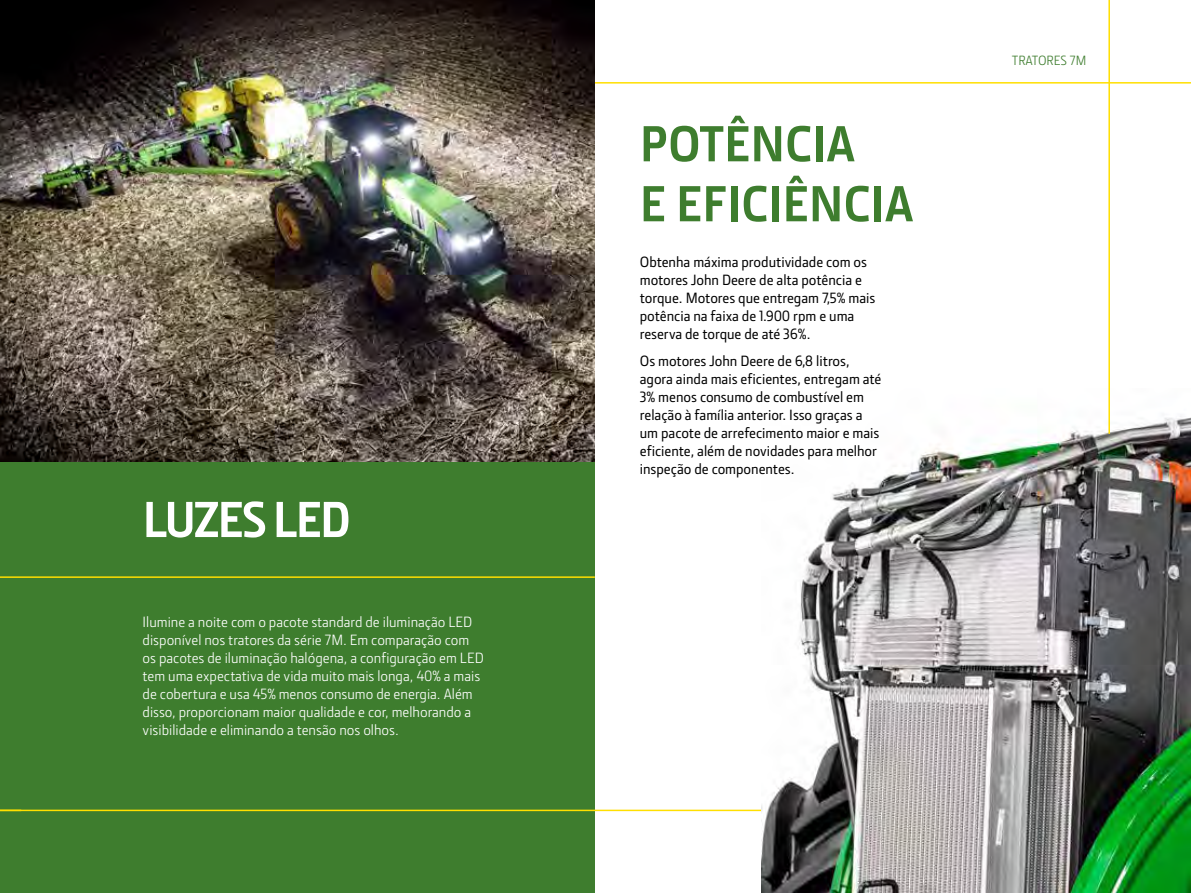
<style>
.page{position:relative;width:1191px;height:893px;background:#fff}
.page>*{position:absolute;margin:0;border:0;box-sizing:border-box;transform-origin:0 0}
.t1{font:700 51px/60px "JD Sans Pro";color:#3e7d2e}
.t2{font:700 51px "JD Sans Pro";letter-spacing:-.04em;color:#fff}
.t3{font:500 15px/18px "JD Sans Pro";color:#000}
.t4{font:15px/18px "JD Sans Pro";color:#fff}
.t5{font:13.5px "JD Sans Pro";color:#3e7d2e}
</style>
<div class="page">
<div style="left:0;top:398px;width:595px;height:495px;background:#3e7d2e"></div>
<hr style="left:0;top:576px;width:595px;height:2px;background:#ffdf00">
<hr style="left:0;top:82px;width:1191px;height:2px;background:#ffdf00">
<hr style="left:0;top:810px;width:1191px;height:1px;background:#ffdf00">
<img style="left:0;top:0;width:595px;height:461px">
<img style="left:761px;top:416px;width:430px;height:477px">
<hr style="left:1108px;top:0;width:2px;height:434px;background:#ffdf00">
<h1 class="t2" style="left:143px;top:486px;width:210px">LUZES LED</h1>
<p class="t4" style="left:143px;top:612px;width:343px">Ilumine a noite com o pacote standard de iluminação LED disponível nos tratores da série 7M. Em comparação com os pacotes de iluminação halógena, a configuração em LED tem uma expectativa de vida muito mais longa, 40% a mais de cobertura e usa 45% menos consumo de energia. Além disso, proporcionam maior qualidade e cor, melhorando a visibilidade e eliminando a tensão nos olhos.</p>
<h1 class="t1" style="left:640px;top:112px;width:275px">POTÊNCIA<br>E EFICIÊNCIA</h1>
<p class="t3" style="left:640px;top:252px;width:237px">Obtenha máxima produtividade com os motores John Deere de alta potência e torque. Motores que entregam 7,5% mais potência na faixa de 1.900 rpm e uma reserva de torque de até 36%.</p>
<p class="t3" style="left:640px;top:351px;width:243px">Os motores John Deere de 6,8 litros, agora ainda mais eficientes, entregam até 3% menos consumo de combustível em relação à família anterior. Isso graças a um pacote de arrefecimento maior e mais eficiente, além de novidades para melhor inspeção de componentes.</p>
<p class="t5" style="left:1011px;top:52px;width:76px">TRATORES 7M</p>
</div>
